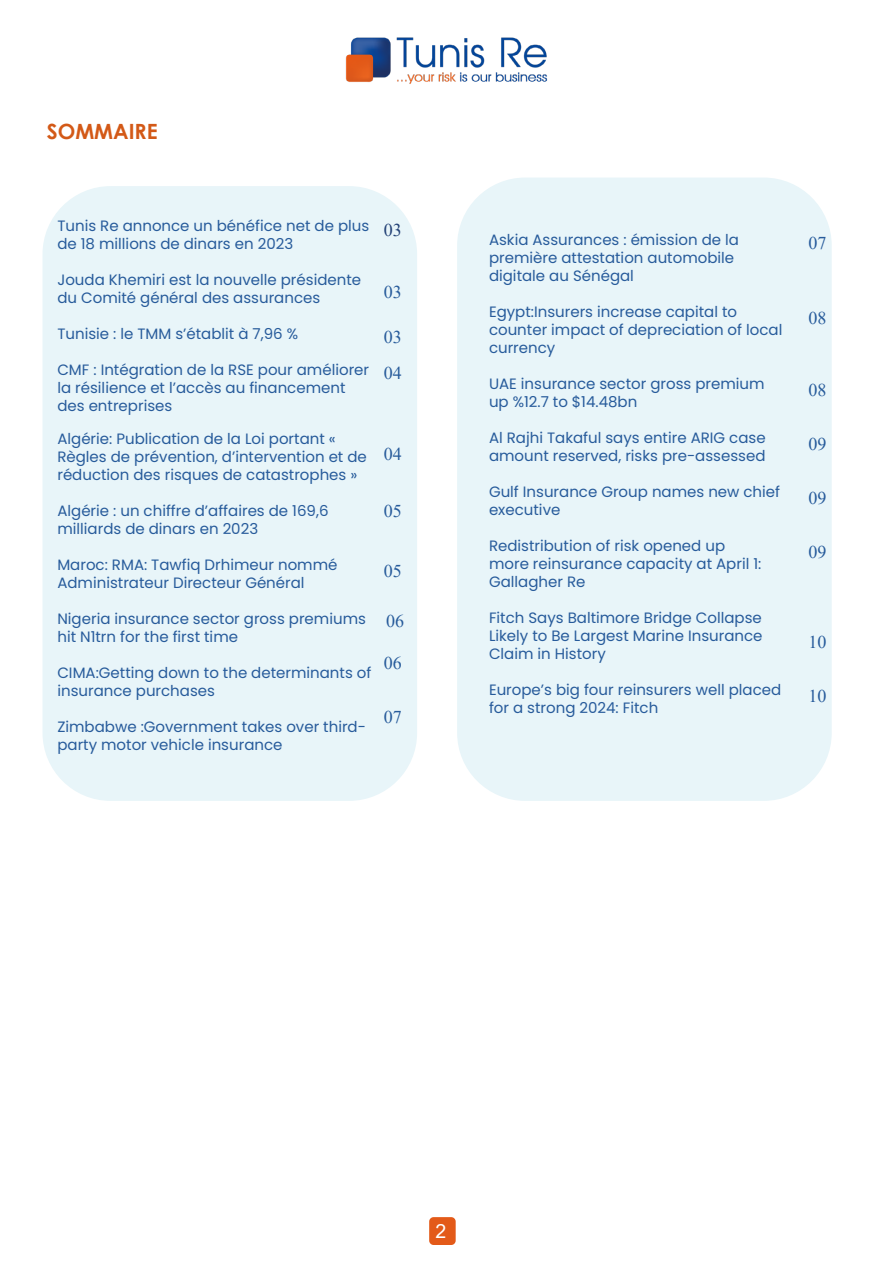
<style>
.page{position:relative;width:893px;height:1263px;background:#fff}
.page>*{position:absolute;margin:0;border:0;box-sizing:border-box;transform-origin:0 0}
.t1{font:700 21px "Century Gothic";color:#d35917}
.t2{font:19.5px "Arial";color:#fff}
.t3{font:18px/36px "Times New Roman";color:#275b9b}
.t4{font:18px "Times New Roman";color:#224176}
.t5{font:15px/18px "Poppins";color:#275b9b}
</style>
<div class="page">
<img style="left:345px;top:37px;width:203px;height:47px">
<div style="left:429px;top:1217px;width:27px;height:28px;background:#e35a19;border-radius:4px"></div>
<div style="left:43px;top:186px;width:374px;height:615px;background:#e8f5f9;border-radius:68px"></div>
<div style="left:457px;top:178px;width:375px;height:623px;background:#e8f5f9;border-radius:68px"></div>
<h1 class="t1" style="left:47px;top:115px;width:112px">SOMMAIRE</h1>
<p class="t5" style="left:57px;top:217px;width:313px">Tunis Re annonce un bénéfice net de plus de 18 millions de dinars en 2023</p>
<p class="t5" style="left:57px;top:271px;width:305px">Jouda Khemiri est la nouvelle présidente du Comité général des assurances</p>
<p class="t5" style="left:57px;top:325px;width:242px">Tunisie : le TMM s’établit à 7,96 %</p>
<p class="t5" style="left:57px;top:361px;width:313px">CMF : Intégration de la RSE pour améliorer la résilience et l’accès au financement des entreprises</p>
<p class="t5" style="left:57px;top:430px;width:311px">Algérie: Publication de la Loi portant «<br>Règles de prévention, d’intervention et de réduction des risques de catastrophes »</p>
<p class="t5" style="left:57px;top:502px;width:273px">Algérie : un chiffre d’affaires de 169,6 milliards de dinars en 2023</p>
<p class="t5" style="left:57px;top:556px;width:282px">Maroc: RMA: Tawfiq Drhimeur nommé<br>Administrateur Directeur Général</p>
<p class="t5" style="left:57px;top:610px;width:310px">Nigeria insurance sector gross premiums hit N1trn for the first time</p>
<p class="t5" style="left:57px;top:664px;width:315px">CIMA:Getting down to the determinants of insurance purchases</p>
<p class="t5" style="left:57px;top:718px;width:310px">Zimbabwe :Government takes over third&shy;party motor vehicle insurance</p>
<p class="t4" style="left:384px;top:218px;width:19px">03</p>
<p class="t3" style="left:384px;top:273px;width:19px">03</p>
<p class="t3" style="left:384px;top:318px;width:19px">03<br>04</p>
<p class="t3" style="left:384px;top:435px;width:19px">04</p>
<p class="t3" style="left:384px;top:492px;width:19px">05</p>
<p class="t3" style="left:384px;top:552px;width:19px">05</p>
<p class="t3" style="left:386px;top:602px;width:19px">06</p>
<p class="t3" style="left:384px;top:644px;width:19px">06</p>
<p class="t3" style="left:384px;top:698px;width:19px">07</p>
<p class="t5" style="left:489px;top:231px;width:251px">Askia Assurances : émission de la première attestation automobile digitale au Sénégal</p>
<p class="t5" style="left:489px;top:303px;width:295px">Egypt:Insurers increase capital to counter impact of depreciation of local currency</p>
<p class="t5" style="left:489px;top:375px;width:277px">UAE insurance sector gross premium up %12.7 to $14.48bn</p>
<p class="t5" style="left:489px;top:429px;width:278px">Al Rajhi Takaful says entire ARIG case amount reserved, risks pre-assessed</p>
<p class="t5" style="left:489px;top:483px;width:293px">Gulf Insurance Group names new chief executive</p>
<p class="t5" style="left:489px;top:537px;width:274px">Redistribution of risk opened up more reinsurance capacity at April 1:<br>Gallagher Re</p>
<p class="t5" style="left:489px;top:609px;width:275px;text-align:justify">Fitch Says Baltimore Bridge Collapse Likely to Be Largest Marine Insurance Claim in History</p>
<p class="t5" style="left:489px;top:681px;width:294px">Europe’s big four reinsurers well placed for a strong 2024: Fitch</p>
<p class="t3" style="left:809px;top:224px;width:19px">07</p>
<p class="t3" style="left:809px;top:299px;width:19px">08</p>
<p class="t3" style="left:809px;top:371px;width:19px">08</p>
<p class="t3" style="left:809px;top:425px;width:19px">09</p>
<p class="t3" style="left:809px;top:479px;width:19px">09</p>
<p class="t3" style="left:809px;top:533px;width:19px">09</p>
<p class="t3" style="left:809px;top:623px;width:19px">10</p>
<p class="t3" style="left:809px;top:677px;width:19px">10</p>
<h2 class="t2" style="left:435px;top:1218px;width:12px">2</h2>
</div>
